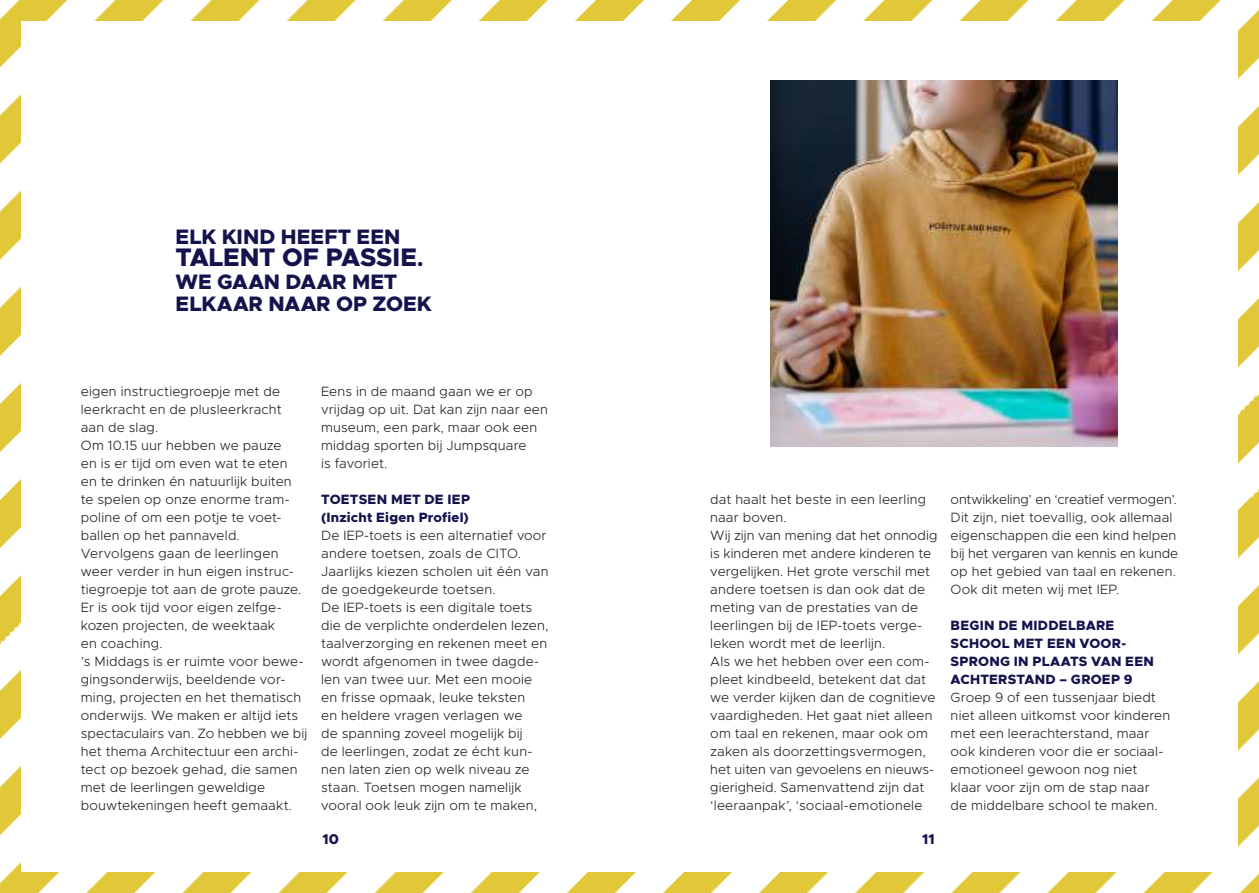
<style>
.page{position:relative;width:1259px;height:893px;background:#fff}
.page>*{position:absolute;margin:0;border:0;box-sizing:border-box;transform-origin:0 0}
.t1{font:800 25.5px "Metropolis";letter-spacing:-.01em;color:#14134d}
.t2{font:800 21px/22.5px "Metropolis";color:#14134d}
.t3{font:800 14.25px "Metropolis";color:#14134d}
.t4{font:300 13.5px/18px "Metropolis";letter-spacing:.015em;color:#241f1f}
.t5{font:800 13.5px/18px "Metropolis";letter-spacing:.015em;color:#14134d}
.s1{font-size:21px}
</style>
<div class="page">
<img style="left:0;top:0;width:1259px;height:893px">
<div style="left:21px;top:21px;width:1216px;height:851px;background:#fff"></div>
<img style="left:770px;top:81px;width:347px;height:365px">
<h2 class="t2" style="left:176px;top:225px;width:226px">ELK KIND HEEFT EEN</h2>
<h1 class="t1" style="left:176px;top:241px;width:249px">TALENT OF PASSIE<span class="s1">.</span></h1>
<h2 class="t2" style="left:176px;top:270px;width:258px">WE GAAN DAAR MET<br>ELKAAR NAAR OP ZOEK</h2>
<p class="t4" style="left:81px;top:382px;width:228px">eigen instructiegroepje met de leerkracht en de plusleerkracht aan de slag.<br>Om 10.15 uur hebben we pauze<br>en is er tijd om even wat te eten<br>en te drinken én natuurlijk buiten te spelen op onze enorme tram&shy;poline of om een potje te voet&shy;ballen op het pannaveld.<br>Vervolgens gaan de leerlingen weer verder in hun eigen instruc&shy;tiegroepje tot aan de grote pauze.<br>Er is ook tijd voor eigen zelfge&shy;kozen projecten, de weektaak<br>en coaching.<br>’s Middags is er ruimte voor bewe&shy;gingsonderwijs, beeldende vor&shy;ming, projecten en het thematisch onderwijs. We maken er altijd iets spectaculairs van. Zo hebben we bij het thema Architectuur een archi&shy;tect op bezoek gehad, die samen met de leerlingen geweldige bouwtekeningen heeft gemaakt.</p>
<p class="t4" style="left:321px;top:382px;width:228px">Eens in de maand gaan we er op vrijdag op uit. Dat kan zijn naar een museum, een park, maar ook een middag sporten bij Jumpsquare<br>is favoriet.</p>
<p class="t5" style="left:321px;top:490px;width:150px">TOETSEN MET DE IEP (Inzicht Eigen Profiel)</p>
<p class="t4" style="left:321px;top:526px;width:229px">De IEP-toets is een alternatief voor andere toetsen, zoals de CITO.<br>Jaarlijks kiezen scholen uit één van de goedgekeurde toetsen.<br>De IEP-toets is een digitale toets die de verplichte onderdelen lezen, taalverzorging en rekenen meet en wordt afgenomen in twee dagde&shy;len van twee uur. Met een mooie en frisse opmaak, leuke teksten<br>en heldere vragen verlagen we<br>de spanning zoveel mogelijk bij<br>de leerlingen, zodat ze écht kun&shy;nen laten zien op welk niveau ze staan. Toetsen mogen namelijk vooral ook leuk zijn om te maken,</p>
<p class="t4" style="left:710px;top:490px;width:229px">dat haalt het beste in een leerling naar boven.<br>Wij zijn van mening dat het onnodig is kinderen met andere kinderen te vergelijken. Het grote verschil met andere toetsen is dan ook dat de meting van de prestaties van de leerlingen bij de IEP-toets verge&shy;leken wordt met de leerlijn.<br>Als we het hebben over een com&shy;pleet kindbeeld, betekent dat dat we verder kijken dan de cognitieve vaardigheden. Het gaat niet alleen om taal en rekenen, maar ook om zaken als doorzettingsvermogen, het uiten van gevoelens en nieuws&shy;gierigheid. Samenvattend zijn dat ‘leeraanpak’, ‘sociaal-emotionele</p>
<p class="t4" style="left:950px;top:490px;width:229px">ontwikkeling’ en ‘creatief vermogen’.<br>Dit zijn, niet toevallig, ook allemaal eigenschappen die een kind helpen bij het vergaren van kennis en kunde op het gebied van taal en rekenen.<br>Ook dit meten wij met IEP.</p>
<p class="t5" style="left:950px;top:616px;width:205px">BEGIN DE MIDDELBARE<br>SCHOOL MET EEN VOOR-<br>SPRONG IN PLAATS VAN EEN<br>ACHTERSTAND – GROEP 9</p>
<p class="t4" style="left:950px;top:688px;width:221px">Groep 9 of een tussenjaar biedt niet alleen uitkomst voor kinderen met een leerachterstand, maar ook kinderen voor die er sociaal&shy;emotioneel gewoon nog niet klaar voor zijn om de stap naar<br>de middelbare school te maken.</p>
<p class="t3" style="left:322px;top:830px;width:18px">10</p>
<p class="t3" style="left:922px;top:830px;width:14px">11</p>
</div>
